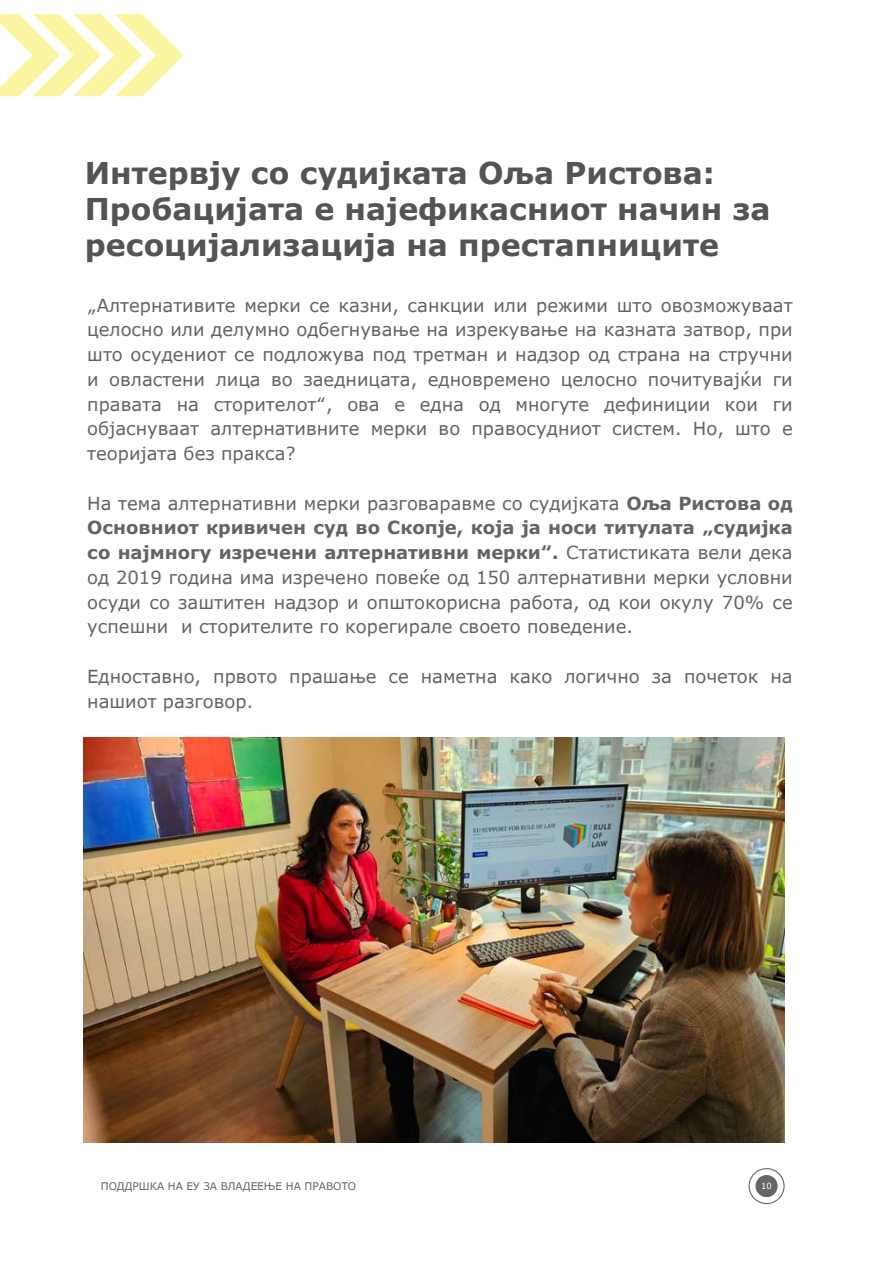
<style>
.page{position:relative;width:893px;height:1264px;background:#fff}
.page>*{position:absolute;margin:0;border:0;box-sizing:border-box;transform-origin:0 0}
.t1{font:700 30px/36px "Verdana Pro";color:#545454}
.t2{font:18px/24.8px "Verdana Pro";color:#636466;text-align:justify}
.t3{font:10.5px "Verdana Pro";color:#636466}
.t4{font:8.4px "Verdana Pro";color:#fff}
.s1{font-weight:700}
</style>
<div class="page">
<svg style="left:0;top:14px;width:183px;height:82px"></svg>
<svg style="left:748px;top:1168px;width:36px;height:36px"></svg>
<img style="left:83px;top:737px;width:701px;height:405px">
<h1 class="t1" style="left:85px;top:154px;width:687px">Интервју со судијката Оља Ристова:<br>Пробацијата е најефикасниот начин за ресоцијализација на престапниците</h1>
<p class="t2" style="left:87px;top:292px;width:707px">„Алтернативите мерки се казни, санкции или режими што овозможуваат целосно или делумно одбегнување на изрекување на казната затвор, при што осудениот се подложува под третман и надзор од страна на стручни и овластени лица во заедницата, едновремено целосно почитувајќи ги правата на сторителот“, ова е една од многуте дефиниции кои ги објаснуваат алтернативните мерки во правосудниот систем. Но, што е теоријата без пракса?</p>
<p class="t2" style="left:87px;top:490px;width:707px">На тема алтернативни мерки разговаравме со судијката <span class="s1">Оља Ристова од Основниот кривичен суд во Скопје, која ја носи титулата „судијка со најмногу изречени алтернативни мерки“.</span> Статистиката вели дека од 2019 година има изречено повеќе од 150 алтернативни мерки условни осуди со заштитен надзор и општокорисна работа, од кои окулу 70% се успешни и сторителите го корегирале своето поведение.</p>
<p class="t2" style="left:87px;top:663px;width:707px">Едноставно, првото прашање се наметна како логично за почеток на нашиот разговор.</p>
<p class="t3" style="left:101px;top:1178px;width:257px">ПОДДРШКА НА ЕУ ЗА ВЛАДЕЕЊЕ НА ПРАВОТО</p>
<p class="t4" style="left:761px;top:1180px;width:12px">10</p>
</div>
